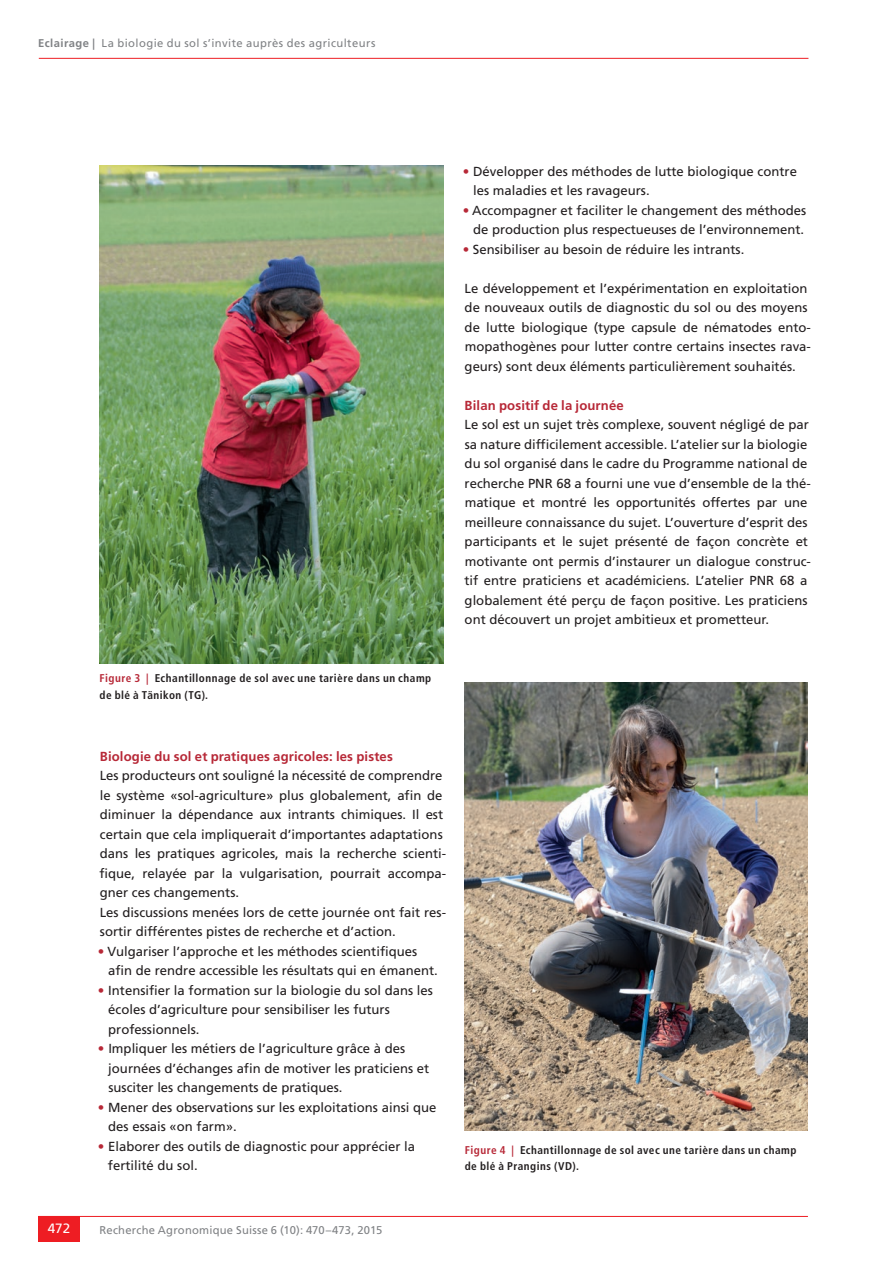
<style>
.page{position:relative;width:893px;height:1263px;background:#fff}
.page>*{position:absolute;margin:0;border:0;box-sizing:border-box;transform-origin:0 0}
.t1{font:13.5px "Frutiger LT Std";color:#fff}
.t2{font:13.2px/19.5px "Frutiger LT Std";color:#231f20}
.t3{font:700 13.2px "Frutiger LT Std";letter-spacing:.01em;color:#b72837}
.t4{font:700 condensed 11.25px/16.5px "Frutiger LT Std";letter-spacing:.04em;color:#231f20}
.t5{font:11.25px "Frutiger LT Std";letter-spacing:.035em;color:#808285}
.t6{font:11.25px "Frutiger LT Std";letter-spacing:.015em;color:#808285}
.s1{font-weight:700}
.s2{color:#b72837}
</style>
<div class="page">
<hr style="left:39px;top:58px;width:769px;height:1px;background:#ee1d23">
<hr style="left:38px;top:1216px;width:770px;height:1px;background:#ee1d23">
<div style="left:38px;top:1216px;width:42px;height:26px;background:#ee1d23"></div>
<img style="left:100px;top:166px;width:343px;height:497px">
<img style="left:464px;top:682px;width:344px;height:449px">
<p class="t5" style="left:38px;top:36px;width:339px"><span class="s1">Eclairage |</span> La biologie du sol s’invite auprès des agriculteurs</p>
<p class="t1" style="left:48px;top:1221px;width:24px">472</p>
<p class="t4" style="left:100px;top:670px;width:333px"><span class="s2">Figure 3 |</span> Echantillonnage de sol avec une tarière dans un champ de blé à Tänikon (TG).</p>
<p class="t2" style="left:473px;top:161px;width:325px;text-indent:-10px"><span class="s2">•</span> Développer des méthodes de lutte biologique contre les maladies et les ravageurs.</p>
<p class="t2" style="left:463px;top:200px;width:345px;text-align:right"><span class="s2">•</span> Accompagner et faciliter le changement des méthodes de production plus respectueuses de l’environnement.</p>
<p class="t2" style="left:463px;top:239px;width:283px"><span class="s2">•</span> Sensibiliser au besoin de réduire les intrants.</p>
<p class="t2" style="left:465px;top:278px;width:348px">Le développement et l’expérimentation en exploitation de nouveaux outils de diagnostic du sol ou des moyens de lutte biologique (type capsule de nématodes ento&shy;mopathogènes pour lutter contre certains insectes rava&shy;geurs) sont deux éléments particulièrement souhaités.</p>
<p class="t3" style="left:465px;top:397px;width:161px">Bilan positif de la journée</p>
<p class="t2" style="left:464px;top:415px;width:348px">Le sol est un sujet très complexe, souvent négligé de par sa nature difficilement accessible. L’atelier sur la biologie du sol organisé dans le cadre du Programme national de recherche PNR 68 a fourni une vue d’ensemble de la thé&shy;matique et montré les opportunités offertes par une meilleure connaissance du sujet. L’ouverture d’esprit des participants et le sujet présenté de façon concrète et motivante ont permis d’instaurer un dialogue construc&shy;tif entre praticiens et académiciens. L’atelier PNR 68 a globalement été perçu de façon positive. Les praticiens ont découvert un projet ambitieux et prometteur.</p>
<p class="t3" style="left:100px;top:748px;width:295px">Biologie du sol et pratiques agricoles: les pistes</p>
<p class="t2" style="left:99px;top:766px;width:348px">Les producteurs ont souligné la nécessité de comprendre le système «sol-agriculture» plus globalement, afin de diminuer la dépendance aux intrants chimiques. Il est certain que cela impliquerait d’importantes adaptations dans les pratiques agricoles, mais la recherche scienti&shy;fique, relayée par la vulgarisation, pourrait accompa&shy;gner ces changements.<br>Les discussions menées lors de cette journée ont fait res&shy;sortir différentes pistes de recherche et d’action.</p>
<p class="t2" style="left:108px;top:941px;width:331px;text-indent:-10px"><span class="s2">•</span> Vulgariser l’approche et les méthodes scientifiques afin de rendre accessible les résultats qui en émanent.</p>
<p class="t2" style="left:108px;top:980px;width:326px;text-indent:-10px"><span class="s2">•</span> Intensifier la formation sur la biologie du sol dans les écoles d’agriculture pour sensibiliser les futurs professionnels.</p>
<p class="t2" style="left:108px;top:1039px;width:322px;text-indent:-10px"><span class="s2">•</span> Impliquer les métiers de l’agriculture grâce à des journées d’échanges afin de motiver les praticiens et susciter les changements de pratiques.</p>
<p class="t2" style="left:108px;top:1097px;width:330px;text-indent:-10px"><span class="s2">•</span> Mener des observations sur les exploitations ainsi que des essais «on farm».</p>
<p class="t2" style="left:108px;top:1136px;width:309px;text-indent:-10px"><span class="s2">•</span> Elaborer des outils de diagnostic pour apprécier la fertilité du sol.</p>
<p class="t4" style="left:465px;top:1141px;width:333px"><span class="s2">Figure 4 |</span> Echantillonnage de sol avec une tarière dans un champ de blé à Prangins (VD).</p>
<p class="t6" style="left:99px;top:1223px;width:284px">Recherche Agronomique Suisse 6 (10): 470–473, 2015</p>
</div>
